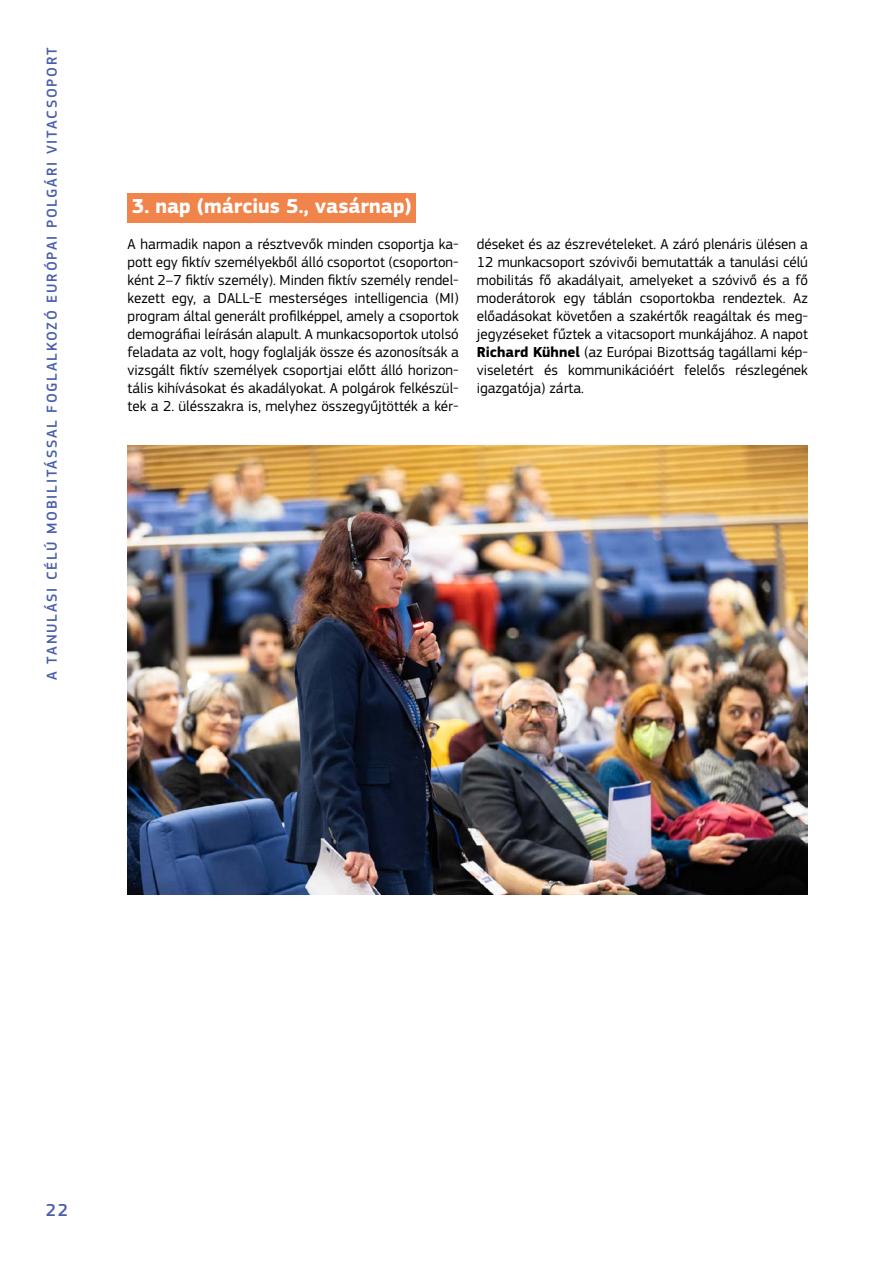
<style>
.page{position:relative;width:893px;height:1263px;background:#fff}
.page>*{position:absolute;margin:0;border:0;box-sizing:border-box;transform-origin:0 0}
.T4{font:700 21px "EC Square Sans Pro";color:#fff}
.t1{font:500 18px "EC Square Sans Pro";color:#495fa9}
.Body_text{font:15px/18px "EC Square Sans Pro";color:#000;text-align:justify}
.t2{font:500 15px "EC Square Sans Pro";letter-spacing:.12em;color:#495fa9}
.s1{font-weight:700}
</style>
<div class="page">
<div style="left:128px;top:193px;width:288px;height:30px;background:#f1844b"></div>
<img style="left:128px;top:446px;width:680px;height:448px">
<p class="t2" style="left:43px;top:680px;width:634px;rotate:-90deg">A TANULÁSI CÉLÚ MOBILITÁSSAL FOGLALKOZÓ EURÓPAI POLGÁRI VITACSOPORT</p>
<p class="T4" style="left:132px;top:194px;width:281px">3. nap (március 5., vasárnap)</p>
<p class="Body_text" style="left:128px;top:235px;width:333px">A harmadik napon a résztvevők minden csoportja ka&shy;pott egy fiktív személyekből álló csoportot (csoporton&shy;ként 2–7 fiktív személy). Minden fiktív személy rendel&shy;kezett egy, a DALL-E mesterséges intelligencia (MI) program által generált profilképpel, amely a csoportok demográfiai leírásán alapult. A munkacsoportok utolsó feladata az volt, hogy foglalják össze és azonosítsák a vizsgált fiktív személyek csoportjai előtt álló horizon&shy;tális kihívásokat és akadályokat. A polgárok felkészül&shy;tek a 2. ülésszakra is, melyhez összegyűjtötték a kér-</p>
<p class="Body_text" style="left:477px;top:235px;width:333px">déseket és az észrevételeket. A záró plenáris ülésen a 12 munkacsoport szóvivői bemutatták a tanulási célú mobilitás fő akadályait, amelyeket a szóvivő és a fő moderátorok egy táblán csoportokba rendeztek. Az előadásokat követően a szakértők reagáltak és meg&shy;jegyzéseket fűztek a vitacsoport munkájához. A napot <span class="s1">Richard Kühnel</span> (az Európai Bizottság tagállami kép&shy;viseletért és kommunikációért felelős részlegének igazgatója) zárta.</p>
<p class="t1" style="left:46px;top:1199px;width:24px">22</p>
</div>
